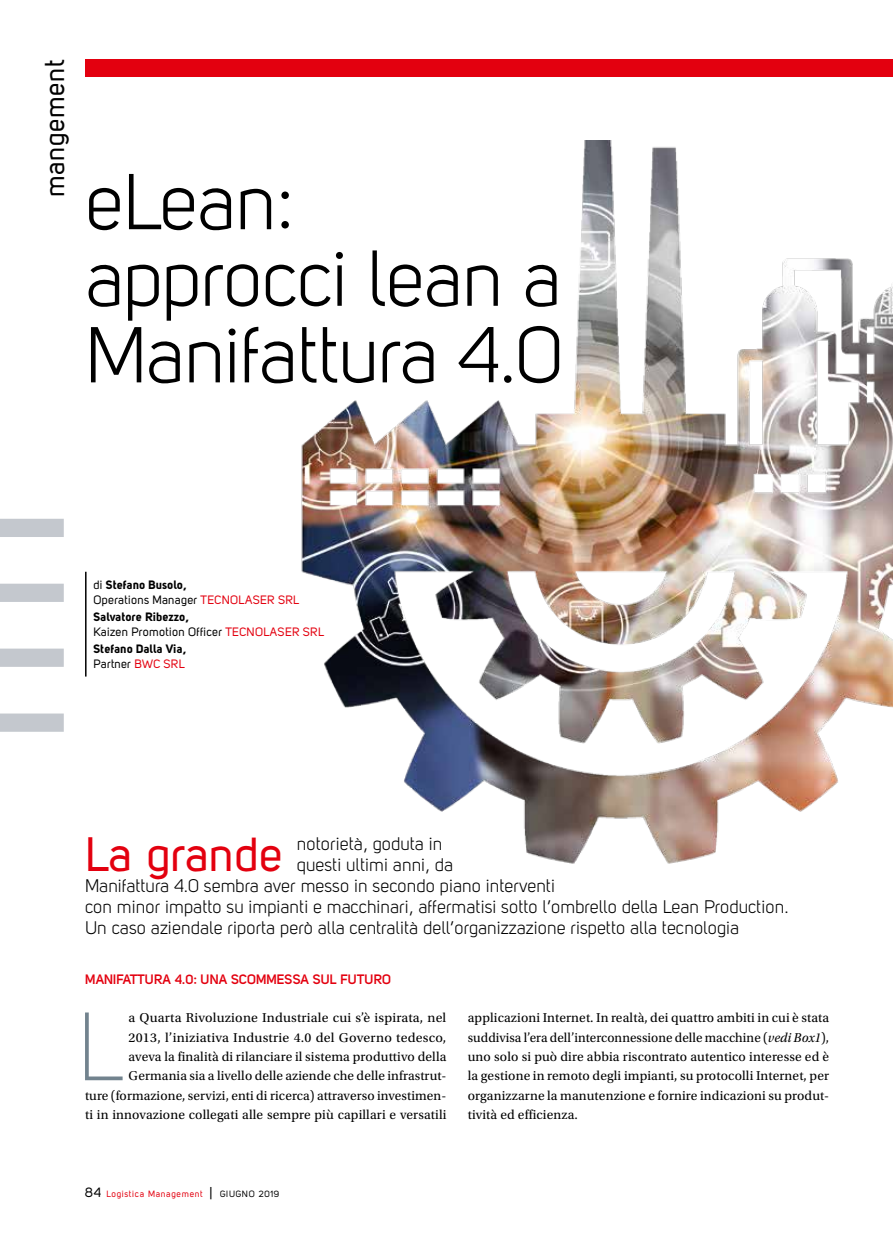
<style>
.page{position:relative;width:893px;height:1234px;background:#fff}
.page>*{position:absolute;margin:0;border:0;box-sizing:border-box;transform-origin:0 0}
.t1{font:95.55px "Uni Sans Light";color:#72838e}
.t2{font:78px/76.5px "Uni Sans Book";letter-spacing:-.01em;color:#000}
.t3{font:47.7px "Uni Sans Regular";color:#e3000f}
.t4{font:27px "Uni Sans Regular";letter-spacing:.02em;color:#000}
.t5{font:18px "Uni Sans Book";letter-spacing:.005em;color:#000}
.t6{font:13.5px/19.4px "Utopia Std";letter-spacing:.01em;color:#000;text-align:right}
.t7{font:700 13.5px "Uni Sans Semi";color:#e3000f}
.t8{font:12px "Uni Sans Regular";letter-spacing:.02em;color:#000}
.t9{font:12px "Uni Sans Bold";letter-spacing:.02em;color:#000}
.t10{font:9px "Uni Sans Regular";letter-spacing:.07em;color:#e3000f}
.s1{font-family:"Uni Sans Regular"}
.s2{color:#e3000f}
.s3{font-style:italic}
.s4{font-size:13.5px;color:#000}
.s5{color:#000}
</style>
<div class="page">
<img style="left:301px;top:140px;width:592px;height:724px">
<div style="left:85px;top:60px;width:808px;height:17px;background:#e3000f"></div>
<div style="left:0;top:713px;width:64px;height:18px;background:#c4c8ce"></div>
<div style="left:0;top:648px;width:64px;height:18px;background:#c4c8ce"></div>
<div style="left:0;top:583px;width:64px;height:18px;background:#c4c8ce"></div>
<div style="left:0;top:518px;width:64px;height:19px;background:#c4c8ce"></div>
<hr style="left:85px;top:571px;width:2px;height:105px;background:#000">
<h3 class="t4" style="left:39px;top:197px;width:139px;rotate:-90deg">mangement</h3>
<h2 class="t2" style="left:85px;top:164px;width:479px">eLean: approcci lean a<br>Manifattura 4.0</h2>
<p class="t9" style="left:94px;top:576px;width:95px"><span class="s1">di</span> Stefano Busolo,</p>
<p class="t8" style="left:94px;top:592px;width:207px">Operations Manager <span class="s2">TECNOLASER SRL</span></p>
<p class="t9" style="left:94px;top:608px;width:97px">Salvatore Ribezzo,</p>
<p class="t8" style="left:94px;top:624px;width:232px">Kaizen Promotion Officer <span class="s2">TECNOLASER SRL</span></p>
<p class="t9" style="left:94px;top:641px;width:94px">Stefano Dalla Via,</p>
<p class="t8" style="left:94px;top:656px;width:93px">Partner <span class="s2">BWC SRL</span></p>
<h3 class="t3" style="left:85px;top:826px;width:199px">La grande</h3>
<h3 class="t5" style="left:297px;top:833px;width:147px">notorietà, goduta in</h3>
<h3 class="t5" style="left:297px;top:854px;width:158px">questi ultimi anni, da</h3>
<h3 class="t5" style="left:85px;top:875px;width:471px">Manifattura 4.0 sembra aver messo in secondo piano interventi</h3>
<h3 class="t5" style="left:85px;top:896px;width:705px">con minor impatto su impianti e macchinari, affermatisi sotto l’ombrello della Lean Production.</h3>
<h3 class="t5" style="left:85px;top:917px;width:656px">Un caso aziendale riporta però alla centralità dell’organizzazione rispetto alla tecnologia</h3>
<p class="t7" style="left:85px;top:970px;width:308px">MANIFATTURA 4.0: UNA SCOMMESSA SUL FUTURO</p>
<h1 class="t1" style="left:76px;top:992px;width:50px">L</h1>
<p class="t6" style="left:85px;top:1008px;width:363px">a Quarta Rivoluzione Industriale cui s’è ispirata, nel<br>2013, l’iniziativa Industrie 4.0 del Governo tedesco,<br>aveva la finalità di rilanciare il sistema produttivo della Germania sia a livello delle aziende che delle infrastrut-<br>ture (formazione, servizi, enti di ricerca) attraverso investimen&shy;ti in innovazione collegati alle sempre più capillari e versatili</p>
<p class="t6" style="left:468px;top:1008px;width:363px;text-align:justify">applicazioni Internet. In realtà, dei quattro ambiti in cui è stata suddivisa l’era dell’interconnessione delle macchine (<span class="s3">vedi Box1</span>), uno solo si può dire abbia riscontrato autentico interesse ed è la gestione in remoto degli impianti, su protocolli Internet, per organizzarne la manutenzione e fornire indicazioni su produt&shy;tività ed efficienza.</p>
<p class="t10" style="left:85px;top:1187px;width:196px"><span class="s4">84</span> Logistica Management <span class="s4">|</span> <span class="s5">GIUGNO 2019</span></p>
</div>
